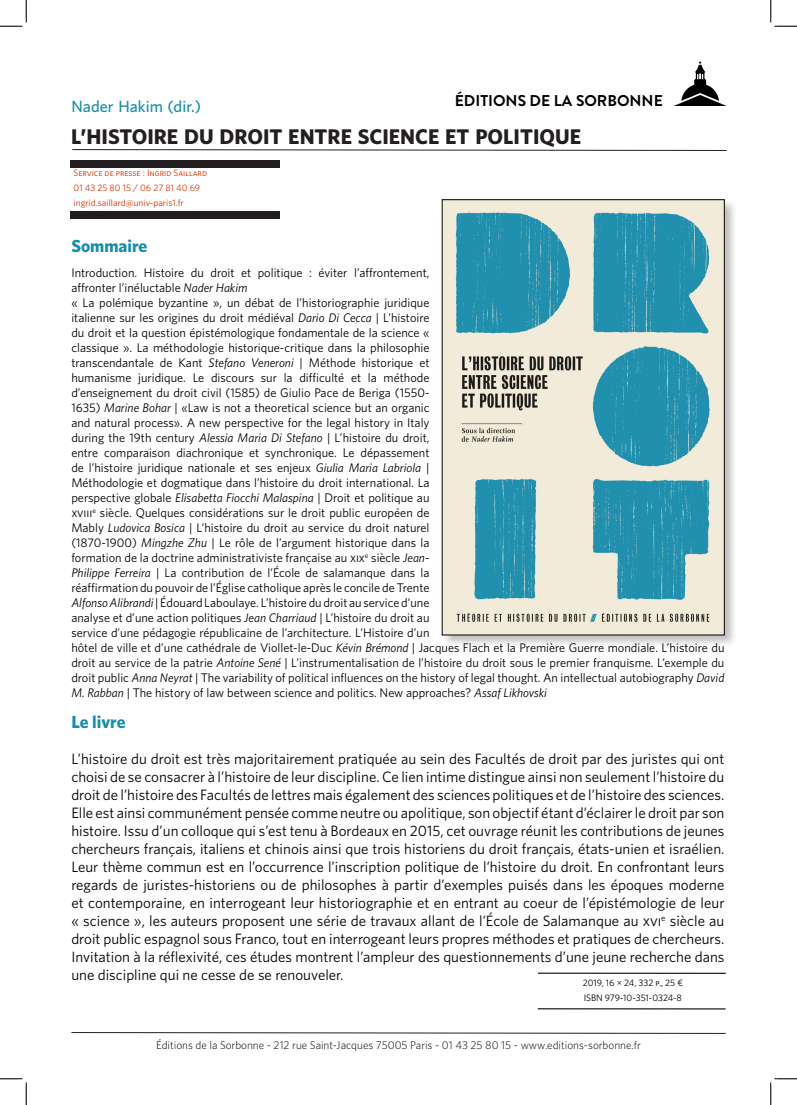
<style>
.page{position:relative;width:797px;height:1105px;background:#fff}
.page>*{position:absolute;margin:0;border:0;box-sizing:border-box;transform-origin:0 0}
.t1{font:700 21.25px "Whitney";color:#231f20}
.t2{font:700 17.5px "Whitney";color:#148eab}
.t3{font:500 16.25px "Whitney";color:#148eab}
.t4{font:700 15.62px "Brandon Grotesque";color:#000}
.t5{font:15px/18px "Whitney";color:#000;text-align:justify}
.t6{font:12.5px/15px "Whitney";color:#000}
.t7{font:300 11.25px "Whitney";color:#000}
.t8{font:9.38px/15px "Whitney";color:#e03200}
.t9{font:9.38px/15px "Whitney";color:#000}
.s1{font-style:italic}
</style>
<div class="page">
<svg style="left:72px;top:149px;width:655px;height:2px"></svg>
<div style="left:70px;top:212px;width:209px;height:7px;background:#231f20"></div>
<div style="left:70px;top:160px;width:209px;height:7px;background:#231f20"></div>
<div style="left:441px;top:199px;width:296px;height:449px;background:#000;opacity:.25"></div>
<img style="left:444px;top:202px;width:278px;height:431px">
<hr style="left:538px;top:1008px;width:187px;height:1px;background:#231f20">
<svg style="left:71px;top:1032px;width:655px;height:2px"></svg>
<hr style="left:538px;top:972px;width:187px;height:2px;background:#231f20">
<svg style="left:674px;top:62px;width:52px;height:44px"></svg>
<svg style="left:0;top:0;width:27px;height:27px"></svg>
<svg style="left:0;top:1078px;width:27px;height:27px"></svg>
<svg style="left:770px;top:0;width:27px;height:27px"></svg>
<svg style="left:770px;top:1078px;width:27px;height:27px"></svg>
<p class="t4" style="left:455px;top:90px;width:210px">ÉDITIONS DE LA SORBONNE</p>
<h3 class="t3" style="left:72px;top:95px;width:131px">Nader Hakim (dir.)</h3>
<h1 class="t1" style="left:71px;top:122px;width:511px">L’HISTOIRE DU DROIT ENTRE SCIENCE ET POLITIQUE</h1>
<p class="t8" style="left:74px;top:165px;width:135px">Service de presse : Ingrid Saillard<br>01 43 25 80 15 / 06 27 81 40 69 ingrid.saillard@univ-paris1.fr</p>
<h2 class="t2" style="left:71px;top:234px;width:78px">Sommaire</h2>
<p class="t6" style="left:71px;top:265px;width:654px">Introduction. Histoire du droit et politique : éviter l’affrontement,<br>affronter l’inéluctable <span class="s1">Nader Hakim<br></span>« La polémique byzantine », un débat de l’historiographie juridique<br>italienne sur les origines du droit médiéval <span class="s1">Dario Di Cecca</span> | L’histoire<br>du droit et la question épistémologique fondamentale de la science «<br>classique ». La méthodologie historique-critique dans la philosophie<br>transcendantale de Kant <span class="s1">Stefano Veneroni</span> | Méthode historique et<br>humanisme juridique. Le discours sur la difficulté et la méthode<br>d’enseignement du droit civil (1585) de Giulio Pace de Beriga (1550-<br>1635) <span class="s1">Marine Bohar</span> | «Law is not a theoretical science but an organic<br>and natural process». A new perspective for the legal history in Italy<br>during the 19th century <span class="s1">Alessia Maria Di Stefano</span> | L’histoire du droit,<br>entre comparaison diachronique et synchronique. Le dépassement<br>de l’histoire juridique nationale et ses enjeux <span class="s1">Giulia Maria Labriola</span> |<br>Méthodologie et dogmatique dans l’histoire du droit international. La<br>perspective globale <span class="s1">Elisabetta Fiocchi Malaspina</span> | Droit et politique au<br>xviii<sup>e</sup> siècle. Quelques considérations sur le droit public européen de<br>Mably <span class="s1">Ludovica Bosica</span> | L’histoire du droit au service du droit naturel<br>(1870-1900) <span class="s1">Mingzhe Zhu</span> | Le rôle de l’argument historique dans la<br>formation de la doctrine administrativiste française au xix<sup>e</sup> siècle <span class="s1">Jean-<br>Philippe Ferreira</span> | La contribution de l’École de salamanque dans la<br>réaffirmation du pouvoir de l’Église catholique après le concile de Trente<br><span class="s1">Alfonso Alibrandi</span> | Édouard Laboulaye. L’histoire du droit au service d’une<br>analyse et d’une action politiques <span class="s1">Jean Charriaud</span> | L’histoire du droit au<br>service d’une pédagogie républicaine de l’architecture. L’Histoire d’un<br>hôtel de ville et d’une cathédrale de Viollet-le-Duc <span class="s1">Kévin Brémond</span> | Jacques Flach et la Première Guerre mondiale. L’histoire du droit au service de la patrie <span class="s1">Antoine Sené</span> | L’instrumentalisation de l’histoire du droit sous le premier franquisme. L’exemple du droit public <span class="s1">Anna Neyrat</span> | The variability of political influences on the history of legal thought. An intellectual autobiography <span class="s1">David M. Rabban</span> | The history of law between science and politics. New approaches? <span class="s1">Assaf Likhovski</span></p>
<h2 class="t2" style="left:71px;top:710px;width:56px">Le livre</h2>
<p class="t5" style="left:71px;top:749px;width:654px">L’histoire du droit est très majoritairement pratiquée au sein des Facultés de droit par des juristes qui ont choisi de se consacrer à l’histoire de leur discipline. Ce lien intime distingue ainsi non seulement l’histoire du droit de l’histoire des Facultés de lettres mais également des sciences politiques et de l’histoire des sciences.<br>Elle est ainsi communément pensée comme neutre ou apolitique, son objectif étant d’éclairer le droit par son histoire. Issu d’un colloque qui s’est tenu à Bordeaux en 2015, cet ouvrage réunit les contributions de jeunes chercheurs français, italiens et chinois ainsi que trois historiens du droit français, états-unien et israélien.<br>Leur thème commun est en l’occurrence l’inscription politique de l’histoire du droit. En confrontant leurs regards de juristes-historiens ou de philosophes à partir d’exemples puisés dans les époques moderne et contemporaine, en interrogeant leur historiographie et en entrant au coeur de l’épistémologie de leur « science », les auteurs proposent une série de travaux allant de l’École de Salamanque au xvi<sup>e</sup> siècle au droit public espagnol sous Franco, tout en interrogeant leurs propres méthodes et pratiques de chercheurs.<br>Invitation à la réflexivité, ces études montrent l’ampleur des questionnements d’une jeune recherche dans une discipline qui ne cesse de se renouveler.</p>
<p class="t9" style="left:582px;top:975px;width:102px">2019, 16 × 24, 332 p., 25 €<br>ISBN 979-10-351-0324-8</p>
<p class="t7" style="left:156px;top:1038px;width:486px">Éditions de la Sorbonne - 212 rue Saint-Jacques 75005 Paris - 01 43 25 80 15 - www.editions-sorbonne.fr</p>
</div>
